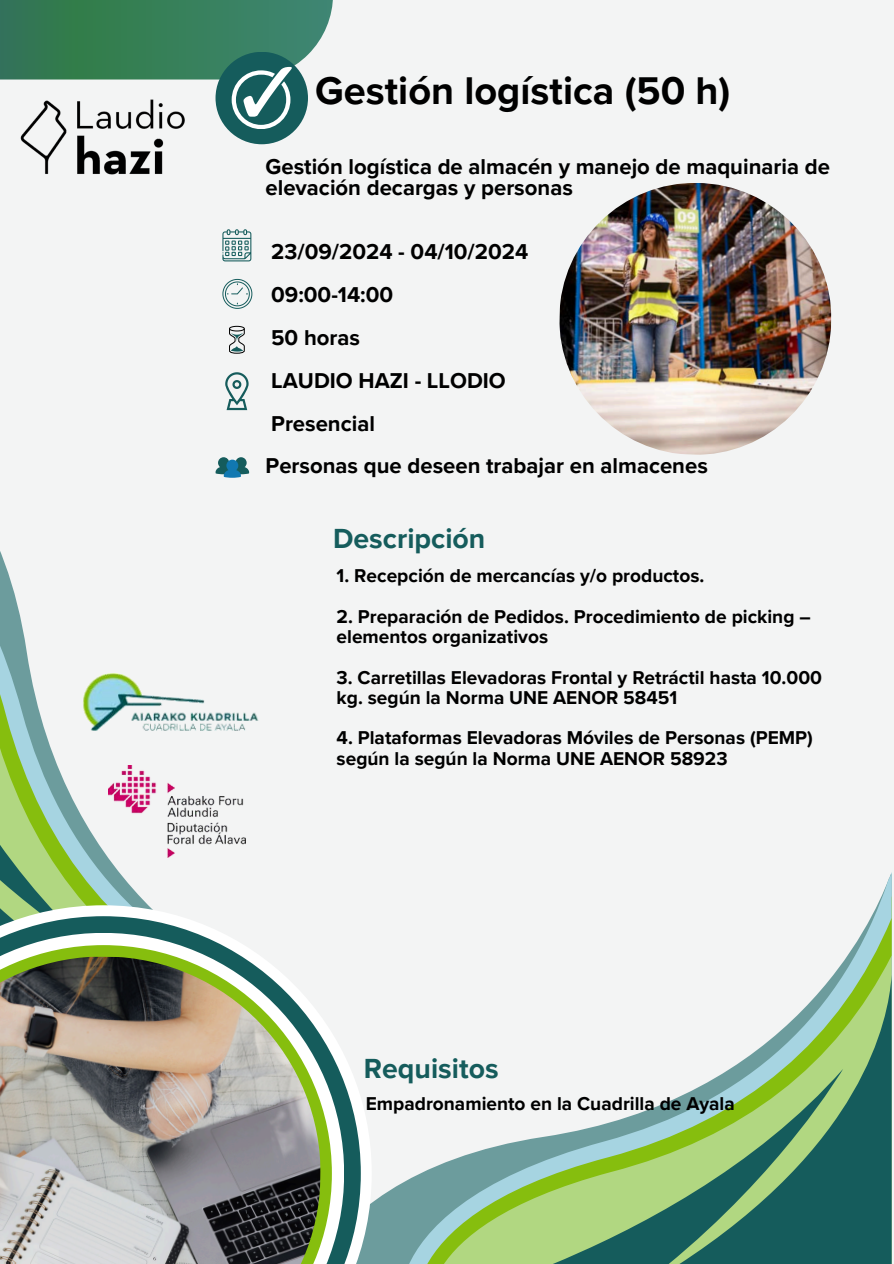
<style>
.page{position:relative;width:894px;height:1264px;background:#fff}
.page>*{position:absolute;margin:0;border:0;box-sizing:border-box;transform-origin:0 0}
.t1{font:700 39.75px "Proxima Nova";color:#000}
.t2{font:700 28.5px "Proxima Nova";color:#155c5c}
.t3{font:700 22.05px/21.3px "Proxima Nova";color:#000}
.t4{font:700 19.05px/20.2px "Proxima Nova";color:#000}
</style>
<div class="page">
<div style="left:0;top:0;width:893px;height:1263px;background:#f3f4f4"></div>
<svg style="left:0;top:0;width:333px;height:79px;background:#3f8361"></svg>
<svg style="left:371px;top:1180px;width:37px;height:83px;background:#7da7a8"></svg>
<svg style="left:408px;top:872px;width:484px;height:391px"></svg>
<svg style="left:676px;top:975px;width:215px;height:288px"></svg>
<svg style="left:548px;top:1068px;width:294px;height:195px;background:#80ae85"></svg>
<svg style="left:0;top:551px;width:246px;height:293px"></svg>
<svg style="left:0;top:656px;width:188px;height:249px"></svg>
<svg style="left:0;top:905px;width:371px;height:358px"></svg>
<svg style="left:0;top:916px;width:361px;height:347px"></svg>
<svg style="left:0;top:932px;width:344px;height:331px"></svg>
<svg style="left:0;top:945px;width:332px;height:318px"></svg>
<img style="left:0;top:954px;width:322px;height:309px">
<div style="left:215px;top:52px;width:93px;height:92px;background:#155c5c;border-radius:50%"></div>
<svg style="left:231px;top:67px;width:60px;height:62px"></svg>
<svg style="left:222px;top:229px;width:29px;height:32px"></svg>
<svg style="left:222px;top:279px;width:30px;height:30px"></svg>
<svg style="left:225px;top:372px;width:23px;height:38px"></svg>
<svg style="left:229px;top:326px;width:16px;height:28px"></svg>
<svg style="left:215px;top:457px;width:34px;height:20px"></svg>
<img style="left:20px;top:99px;width:165px;height:76px">
<img style="left:559px;top:183px;width:273px;height:272px">
<img style="left:69px;top:661px;width:190px;height:86px">
<img style="left:108px;top:765px;width:137px;height:92px">
<h4 class="t1" style="left:315px;top:68px;width:416px">Gestión logística (50 h)</h4>
<h1 class="t3" style="left:265px;top:156px;width:565px">Gestión logística de almacén y manejo de maquinaria de elevación decargas y personas</h1>
<p class="t3" style="left:271px;top:242px;width:258px">23/09/2024 - 04/10/2024</p>
<h4 class="t3" style="left:271px;top:285px;width:123px">09:00-14:00</h4>
<h4 class="t3" style="left:271px;top:327px;width:90px">50 horas</h4>
<h4 class="t3" style="left:271px;top:370px;width:236px">LAUDIO HAZI - LLODIO</h4>
<h4 class="t3" style="left:271px;top:413px;width:105px">Presencial</h4>
<h3 class="t3" style="left:265px;top:456px;width:444px">Personas que deseen trabajar en almacenes</h3>
<p class="t2" style="left:333px;top:522px;width:154px">Descripción</p>
<p class="t4" style="left:336px;top:566px;width:369px">1. Recepción de mercancías y/o productos.</p>
<p class="t4" style="left:336px;top:606px;width:475px">2. Preparación de Pedidos. Procedimiento de picking – elementos organizativos</p>
<p class="t4" style="left:336px;top:667px;width:487px">3. Carretillas Elevadoras Frontal y Retráctil hasta 10.000 kg. según la Norma UNE AENOR 58451</p>
<p class="t4" style="left:336px;top:728px;width:477px">4. Plataformas Elevadoras Móviles de Personas (PEMP) según la según la Norma UNE AENOR 58923</p>
<p class="t2" style="left:364px;top:1051px;width:136px">Requisitos</p>
<h4 class="t4" style="left:365px;top:1094px;width:370px">Empadronamiento en la Cuadrilla de Ayala</h4>
</div>
